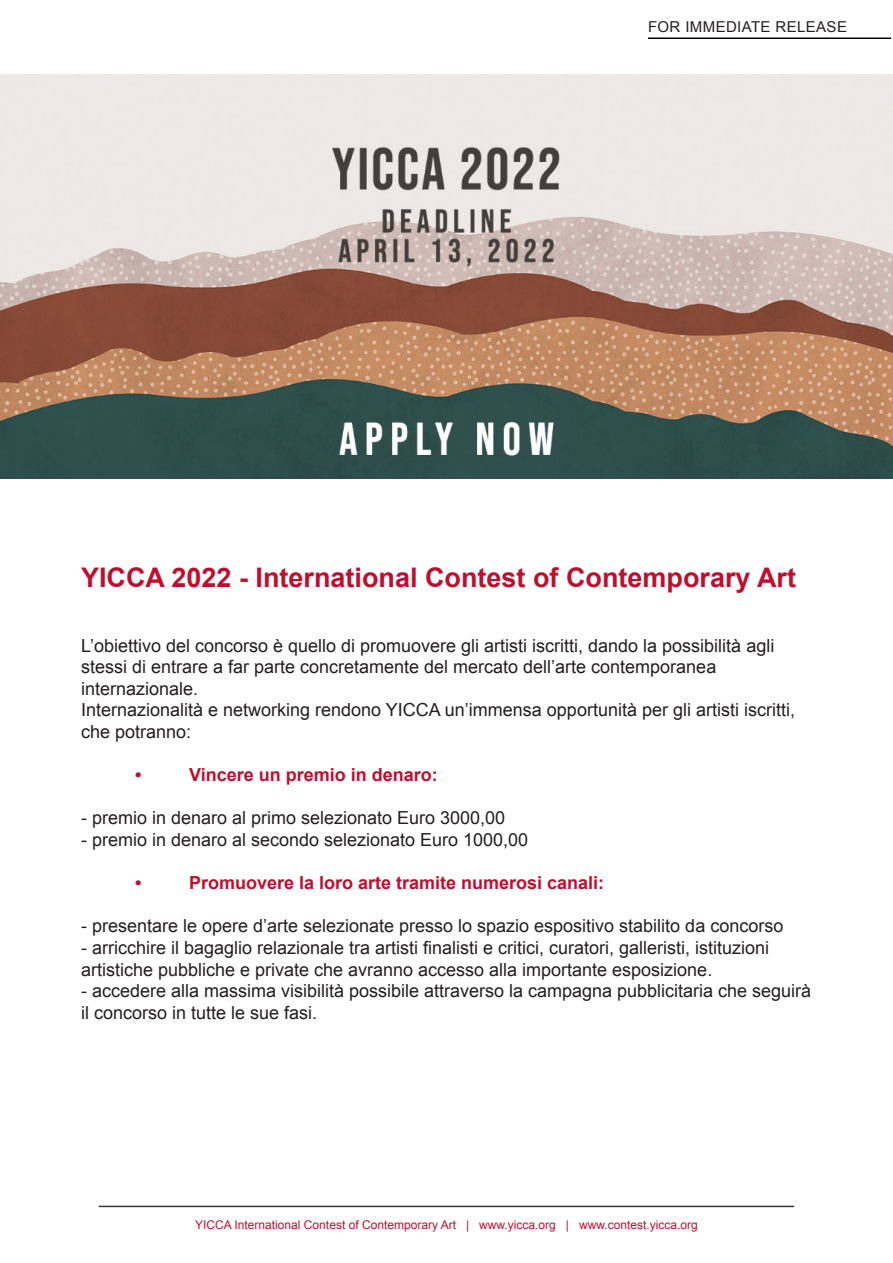
<style>
.page{position:relative;width:893px;height:1263px;background:#fff}
.page>*{position:absolute;margin:0;border:0;box-sizing:border-box;transform-origin:0 0}
.t1{font:700 27px "Arial";color:#c00f2d}
.t2{font:18px/21.6px "Arial";color:#231f20}
.t3{font:700 18px "Arial";color:#c00f2d}
.t4{font:15px "Arial";letter-spacing:.025em;color:#231f20}
.t5{font:12px "Arial";color:#c00f2d}
</style>
<div class="page">
<img style="left:0;top:74px;width:893px;height:404px">
<hr style="left:648px;top:38px;width:243px;height:1px;background:#000">
<hr style="left:99px;top:1206px;width:695px;height:1px;background:#343638">
<p class="t4" style="left:648px;top:17px;width:200px">FOR IMMEDIATE RELEASE</p>
<p class="t1" style="left:81px;top:559px;width:717px">YICCA 2022 - International Contest of Contemporary Art</p>
<p class="t2" style="left:81px;top:635px;width:695px">L’obiettivo del concorso è quello di promuovere gli artisti iscritti, dando la possibilità agli</p>
<p class="t2" style="left:81px;top:656px;width:637px">stessi di entrare a far parte concretamente del mercato dell’arte contemporanea</p>
<p class="t2" style="left:81px;top:678px;width:119px">internazionale.</p>
<p class="t2" style="left:81px;top:699px;width:715px">Internazionalità e networking rendono YICCA un’immensa opportunità per gli artisti iscritti, che potranno:</p>
<p class="t3" style="left:135px;top:763px;width:8px">•</p>
<p class="t3" style="left:189px;top:763px;width:250px">Vincere un premio in denaro:</p>
<p class="t2" style="left:81px;top:807px;width:426px">- premio in denaro al primo selezionato Euro 3000,00</p>
<p class="t2" style="left:81px;top:829px;width:449px">- premio in denaro al secondo selezionato Euro 1000,00</p>
<p class="t3" style="left:135px;top:871px;width:8px">•</p>
<p class="t3" style="left:189px;top:871px;width:417px">Promuovere la loro arte tramite numerosi canali:</p>
<p class="t2" style="left:81px;top:915px;width:704px">- presentare le opere d’arte selezionate presso lo spazio espositivo stabilito da concorso</p>
<p class="t2" style="left:81px;top:937px;width:690px">- arricchire il bagaglio relazionale tra artisti finalisti e critici, curatori, galleristi, istituzioni</p>
<p class="t2" style="left:81px;top:959px;width:633px">artistiche pubbliche e private che avranno accesso alla importante esposizione.</p>
<p class="t2" style="left:81px;top:980px;width:732px">- accedere alla massima visibilità possibile attraverso la campagna pubblicitaria che seguirà il concorso in tutte le sue fasi.</p>
<p class="t5" style="left:195px;top:1216px;width:504px">YICCA International Contest of Contemporary Art | www.yicca.org | www.contest.yicca.org</p>
</div>
